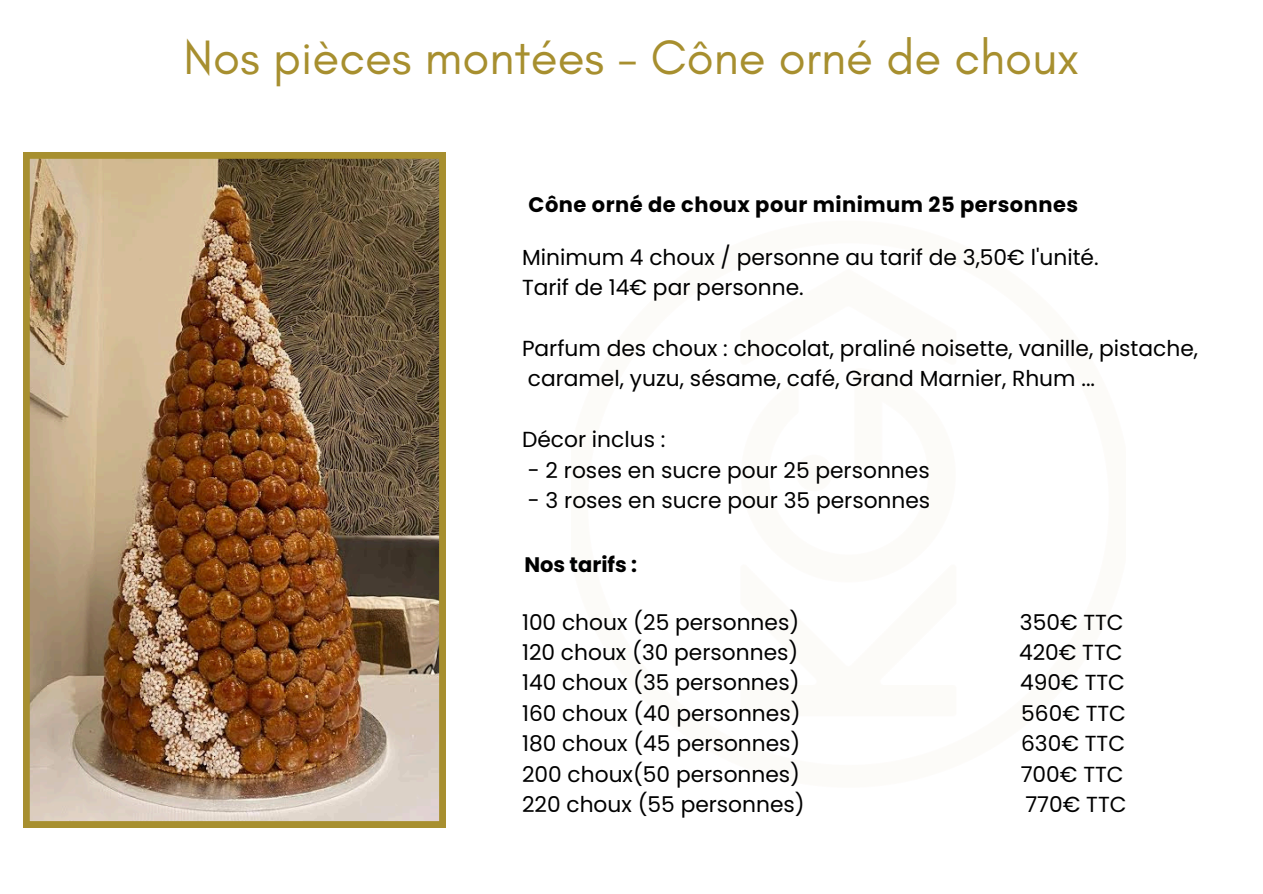
<style>
.page{position:relative;width:1263px;height:894px;background:#fff}
.page>*{position:absolute;margin:0;border:0;box-sizing:border-box;transform-origin:0 0}
.t1{font:49.2px "Glacial Indifference";color:#a78f2f}
.t2{font:21.75px "Poppins";color:#000}
.t3{font:700 21px "Poppins";letter-spacing:.025em;color:#000}
.t4{font:700 21px "Poppins";color:#000}
</style>
<div class="page">
<img style="left:23px;top:152px;width:423px;height:675px">
<p class="t1" style="left:184px;top:27px;width:897px">Nos pièces montées - Cône orné de choux</p>
<h2 class="t3" style="left:529px;top:190px;width:551px">Cône orné de choux pour minimum 25 personnes</h2>
<p class="t2" style="left:522px;top:242px;width:578px">Minimum 4 choux / personne au tarif de 3,50€ l'unité.</p>
<p class="t2" style="left:522px;top:272px;width:283px">Tarif de 14€ par personne.</p>
<p class="t2" style="left:522px;top:333px;width:678px">Parfum des choux : chocolat, praliné noisette, vanille, pistache,</p>
<p class="t2" style="left:528px;top:363px;width:569px">caramel, yuzu, sésame, café, Grand Marnier, Rhum ...</p>
<p class="t2" style="left:522px;top:424px;width:145px">Décor inclus :</p>
<p class="t2" style="left:528px;top:454px;width:403px">- 2 roses en sucre pour 25 personnes</p>
<p class="t2" style="left:528px;top:485px;width:404px">- 3 roses en sucre pour 35 personnes</p>
<p class="t4" style="left:524px;top:550px;width:114px">Nos tarifs :</p>
<p class="t2" style="left:522px;top:606px;width:279px">100 choux (25 personnes)</p>
<p class="t2" style="left:1020px;top:606px;width:105px">350€ TTC</p>
<p class="t2" style="left:522px;top:637px;width:278px">120 choux (30 personnes)</p>
<p class="t2" style="left:1019px;top:637px;width:105px">420€ TTC</p>
<p class="t2" style="left:522px;top:667px;width:279px">140 choux (35 personnes)</p>
<p class="t2" style="left:1020px;top:667px;width:106px">490€ TTC</p>
<p class="t2" style="left:522px;top:697px;width:280px">160 choux (40 personnes)</p>
<p class="t2" style="left:1021px;top:697px;width:106px">560€ TTC</p>
<p class="t2" style="left:522px;top:728px;width:280px">180 choux (45 personnes)</p>
<p class="t2" style="left:1021px;top:728px;width:106px">630€ TTC</p>
<p class="t2" style="left:522px;top:758px;width:280px">200 choux(50 personnes)</p>
<p class="t2" style="left:1021px;top:758px;width:104px">700€ TTC</p>
<p class="t2" style="left:522px;top:788px;width:284px">220 choux (55 personnes)</p>
<p class="t2" style="left:1025px;top:788px;width:103px">770€ TTC</p>
</div>
